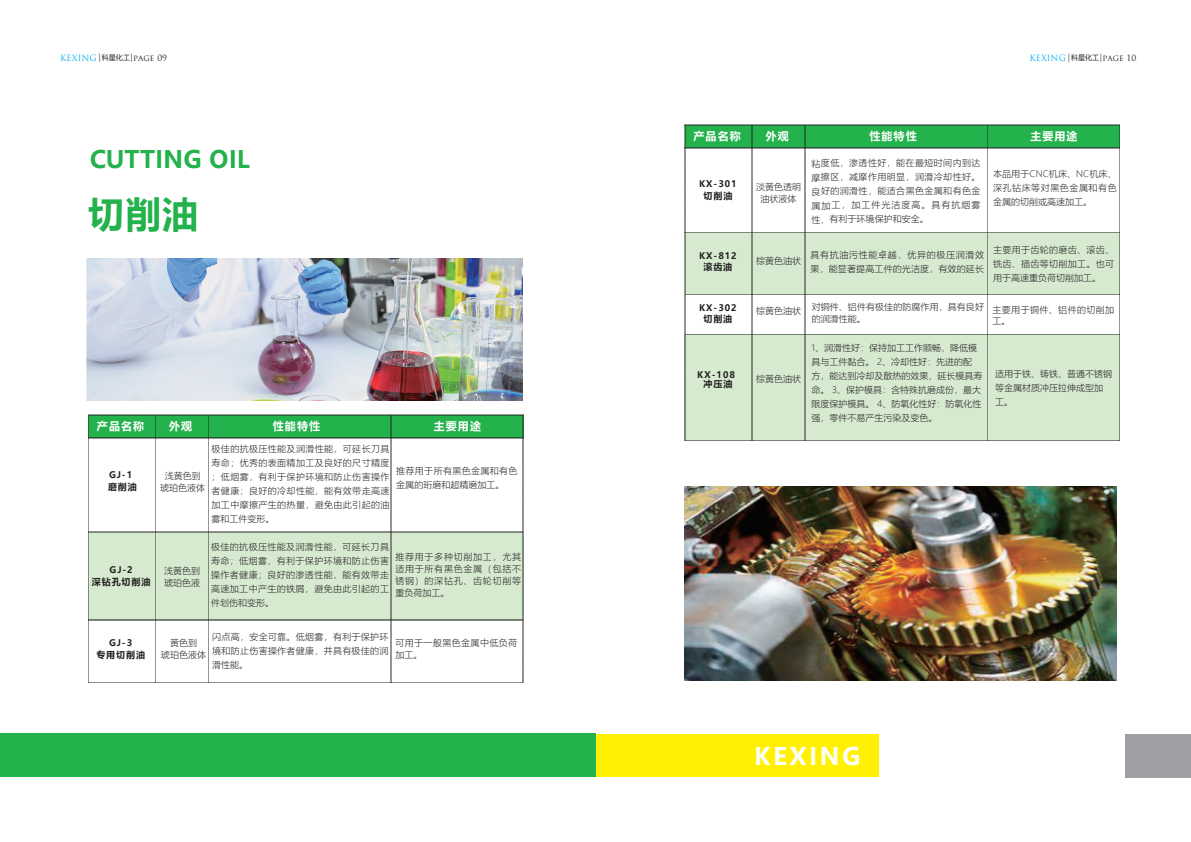
<style>
.page{position:relative;width:1191px;height:842px;background:#fff}
.page>*{position:absolute;margin:0;border:0;box-sizing:border-box;transform-origin:0 0}
.t1{font:700 36px "Microsoft Ya Hei";color:#23b24b}
.t2{font:700 24px "Microsoft Ya Hei";color:#23b24b}
.t3{font:700 24px "Microsoft Ya Hei";letter-spacing:.1em;color:#fff}
.t4{font:700 11px "Microsoft Ya Hei";letter-spacing:.1em;color:#fff}
.t5{font:300 9px/14px "Microsoft Ya Hei";letter-spacing:.03em;color:#231f20;text-align:justify}
.t6{font:300 9px/14px "Microsoft Ya Hei";color:#231f20;text-align:center}
.t7{font:700 9px/12px "Microsoft Ya Hei";letter-spacing:.1em;color:#231f20;text-align:center}
.t8{font:300 9px/14px "Microsoft Ya Hei";letter-spacing:.075em;color:#231f20}
.t9{font:300 9px/12px "Microsoft Ya Hei";letter-spacing:.01em;color:#231f20}
.t10{font:8.5px "Trajan Pro";color:#231f20}
.s1{color:#00aeef}
.s2{font-family:"Microsoft Ya Hei";font-size:7px}
</style>
<div class="page">
<div style="left:686px;top:334px;width:433px;height:107px;background:#d6ead0"></div>
<div style="left:89px;top:532px;width:434px;height:89px;background:#d6ead0"></div>
<img style="left:89px;top:415px;width:434px;height:24px">
<img style="left:88px;top:415px;width:1px;height:267px">
<img style="left:155px;top:415px;width:1px;height:267px">
<img style="left:208px;top:415px;width:1px;height:267px">
<img style="left:391px;top:415px;width:1px;height:267px">
<img style="left:523px;top:415px;width:1px;height:267px">
<img style="left:88px;top:682px;width:435px;height:1px">
<div style="left:595px;top:734px;width:283px;height:43px;background:#fff101"></div>
<div style="left:0;top:734px;width:595px;height:43px;background:#23b24b"></div>
<div style="left:1125px;top:734px;width:66px;height:43px;background:#9d9fa2"></div>
<div style="left:686px;top:232px;width:433px;height:63px;background:#d6ead0"></div>
<img style="left:686px;top:125px;width:433px;height:24px">
<img style="left:685px;top:125px;width:1px;height:316px">
<img style="left:751px;top:125px;width:1px;height:316px">
<img style="left:804px;top:125px;width:1px;height:316px">
<img style="left:987px;top:125px;width:1px;height:316px">
<img style="left:1119px;top:125px;width:1px;height:316px">
<img style="left:684px;top:487px;width:432px;height:194px">
<img style="left:86px;top:259px;width:436px;height:141px">
<p class="t10" style="left:60px;top:52px;width:108px"><span class="s1">KEXING</span>|<span class="s2">科星化工</span>|page 09</p>
<p class="t10" style="left:1029px;top:52px;width:108px"><span class="s1">KEXING</span>|<span class="s2">科星化工</span>|page 10</p>
<h2 class="t2" style="left:90px;top:143px;width:162px">CUTTING OIL</h2>
<h1 class="t1" style="left:88px;top:189px;width:111px">切削油</h1>
<p class="t4" style="left:97px;top:418px;width:49px">产品名称</p>
<p class="t4" style="left:169px;top:418px;width:25px">外观</p>
<p class="t4" style="left:273px;top:418px;width:49px">性能特性</p>
<p class="t4" style="left:434px;top:418px;width:49px">主要用途</p>
<p class="t5" style="left:212px;top:442px;width:179px">极佳的抗极压性能及润滑性能，可延长刀具寿命；优秀的表面精加工及良好的尺寸精度；低烟雾，有利于保护环境和防止伤害操作者健康；良好的冷却性能，能有效带走高速加工中摩擦产生的热量，避免由此引起的油雾和工件变形。</p>
<p class="t5" style="left:396px;top:464px;width:122px">推荐用于所有黑色金属和有色金属的珩磨和超精磨加工。</p>
<p class="t7" style="left:108px;top:468px;width:30px;text-align:left">GJ-1磨削油</p>
<p class="t6" style="left:160px;top:469px;width:46px;line-height:12px">浅黄色到琥珀色液体</p>
<p class="t7" style="left:92px;top:563px;width:60px">GJ-2<br>深钻孔切削油</p>
<p class="t6" style="left:164px;top:564px;width:37px;line-height:12px;text-align:left">浅黄色到琥珀色液</p>
<p class="t5" style="left:211px;top:539px;width:179px">极佳的抗极压性能及润滑性能，可延长刀具寿命；低烟雾，有利于保护环境和防止伤害操作者健康；良好的渗透性能，能有效带走高速加工中产生的铁屑，避免由此引起的工件划伤和变形。</p>
<p class="t5" style="left:395px;top:550px;width:127px;line-height:12px">推荐用于多种切削加工，尤其适用于所有黑色金属（包括不锈钢）的深钻孔、齿轮切削等重负荷加工。</p>
<p class="t7" style="left:96px;top:637px;width:50px">GJ-3<br>专用切削油</p>
<p class="t6" style="left:161px;top:637px;width:46px;line-height:12px">黄色到<br>琥珀色液体</p>
<p class="t5" style="left:212px;top:630px;width:178px">闪点高，安全可靠。低烟雾，有利于保护环境和防止伤害操作者健康，并具有极佳的润滑性能。</p>
<p class="t5" style="left:395px;top:637px;width:123px;line-height:12px">可用于一般黑色金属中低负荷加工。</p>
<p class="t4" style="left:693px;top:128px;width:49px">产品名称</p>
<p class="t4" style="left:765px;top:128px;width:25px">外观</p>
<p class="t4" style="left:869px;top:128px;width:49px">性能特性</p>
<p class="t4" style="left:1030px;top:128px;width:49px">主要用途</p>
<p class="t7" style="left:699px;top:177px;width:39px">KX-301切削油</p>
<p class="t6" style="left:756px;top:180px;width:46px;line-height:12px">淡黄色透明油状液体</p>
<p class="t5" style="left:811px;top:156px;width:170px">粘度低，渗透性好，能在最短时间内到达摩擦区，减摩作用明显，润滑冷却性好。良好的润滑性，能适合黑色金属和有色金属加工，加工件光洁度高。具有抗烟雾性，有利于环境保护和安全。</p>
<p class="t5" style="left:993px;top:166px;width:125px">本品用于CNC机床、NC机床、深孔钻床等对黑色金属和有色金属的切削或高速加工。</p>
<p class="t7" style="left:699px;top:250px;width:39px;line-height:10.8px">KX-812滚齿油</p>
<p class="t5" style="left:756px;top:253px;width:46px">棕黄色油状</p>
<p class="t5" style="left:993px;top:242px;width:122px">主要用于齿轮的磨齿、滚齿、铣齿、插齿等切削加工。也可用于高速重负荷切削加工。</p>
<p class="t8" style="left:810px;top:248px;width:175px">具有抗油污性能卓越，优异的极压润滑效果，能显著提高工件的光洁度，有效的延长</p>
<p class="t7" style="left:699px;top:302px;width:39px;line-height:10.8px">KX-302切削油</p>
<p class="t5" style="left:756px;top:304px;width:46px">棕黄色油状</p>
<p class="t9" style="left:811px;top:301px;width:174px">对铜件、铝件有极佳的防腐作用，具有良好的润滑性能。</p>
<p class="t5" style="left:992px;top:304px;width:123px;line-height:10.8px">主要用于铜件、铝件的切削加工。</p>
<p class="t7" style="left:697px;top:369px;width:39px;line-height:9px">KX-108冲压油</p>
<p class="t5" style="left:756px;top:372px;width:46px">棕黄色油状</p>
<p class="t6" style="left:811px;top:341px;width:172px;text-align:left">1、润滑性好：保持加工工作顺畅，降低模具与工件黏合。 2、冷却性好：先进的配方，能达到冷却及散热的效果，延长模具寿命。 3、保护模具：含特殊抗磨成份，最大限度保护模具。 4、防氧化性好：防氧化性强，零件不易产生污染及变色。</p>
<p class="t6" style="left:995px;top:367px;width:118px;text-align:left">适用于铁、铸铁、普通不锈钢等金属材质冲压拉伸成型加工。</p>
<h2 class="t3" style="left:754px;top:739px;width:108px">KEXING</h2>
</div>
